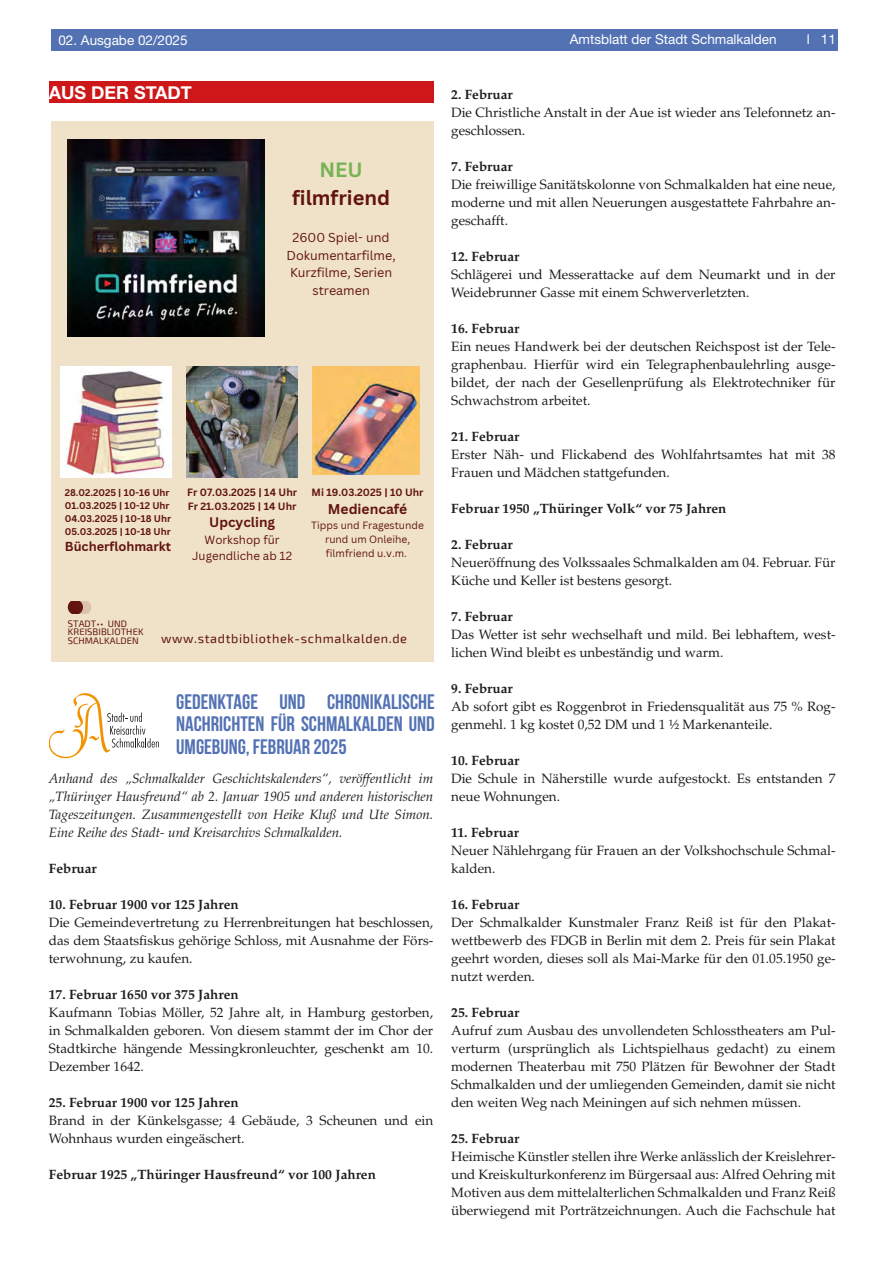
<style>
.page{position:relative;width:893px;height:1263px;background:#fff}
.page>*{position:absolute;margin:0;border:0;box-sizing:border-box;transform-origin:0 0}
.t1{font:700 21px/22.5px "Bebas Neue";color:#5372b4;text-align:justify}
.t2{font:700 20.1px/27.9px "Canva Sans";color:#621310;text-align:center}
.Überschrift_1{font:700 18px "Helvetica Neue";color:#fff}
.t3{font:700 13.8px "Canva Sans";color:#621310}
.Fließtext{font:13.5px/18px "Palatino LT Std";color:#1d1d1b}
.Fließtext_kursiv{font:italic 13.5px/18px "Palatino LT Std";color:#1d1d1b;text-align:justify}
.Fließtext-2{font:700 13.5px "Palatino LT Std";color:#1d1d1b}
.Überschrift_Fließtext_fett{font:700 13.5px "Palatino LT Std";color:#1d1d1b}
.t4{font:13.5px "Helvetica Neue LT Std";color:#fff}
.t5{font:700 13.5px "Canva Sans";color:#621310}
.t6{font:700 12.75px "Canva Sans";color:#621310}
.t7{font:12.6px/17.4px "Canva Sans";color:#621310;text-align:center}
.t8{font:12.6px "Exo 2";letter-spacing:.05em;color:#621310}
.t9{font:11.55px/15.9px "Canva Sans";color:#621310;text-align:center}
.t10{font:700 10.35px/14px "Canva Sans";color:#621310}
.t11{font:10.2px/14px "Canva Sans";color:#621310;text-align:center}
.t12{font:700 10.2px "Canva Sans";color:#621310}
.t13{font:700 9.45px/13px "Canva Sans";color:#621310}
.t14{font:9.45px/8.4px "Exo 2";letter-spacing:.01em;color:#621310}
.s1{color:#77b254}
</style>
<div class="page">
<div style="left:51px;top:30px;width:787px;height:21px;background:#5372b4"></div>
<div style="left:49px;top:81px;width:384px;height:22px;background:#cd1719"></div>
<div style="left:51px;top:121px;width:382px;height:541px;background:#efe2c9"></div>
<svg style="left:68px;top:601px;width:23px;height:12px"></svg>
<img style="left:312px;top:366px;width:107px;height:109px">
<img style="left:61px;top:366px;width:111px;height:111px">
<img style="left:186px;top:366px;width:112px;height:111px">
<img style="left:68px;top:140px;width:196px;height:196px">
<svg style="left:50px;top:693px;width:109px;height:66px"></svg>
<p class="t4" style="left:58px;top:32px;width:131px">02. Ausgabe 02/2025</p>
<p class="t4" style="left:570px;top:31px;width:208px">Amtsblatt der Stadt Schmalkalden</p>
<p class="t4" style="left:807px;top:31px;width:31px">l 11</p>
<p class="Überschrift_1" style="left:49px;top:78px;width:145px">AUS DER STADT</p>
<p class="Fließtext-2" style="left:451px;top:86px;width:63px">2. Februar</p>
<p class="Fließtext" style="left:451px;top:103px;width:386px">Die Christliche Anstalt in der Aue ist wieder ans Telefonnetz an&shy;geschlossen.</p>
<p class="Fließtext-2" style="left:451px;top:158px;width:63px">7. Februar</p>
<p class="Fließtext" style="left:451px;top:175px;width:386px;text-align:justify">Die freiwillige Sanitätskolonne von Schmalkalden hat eine neue, moderne und mit allen Neuerungen ausgestattete Fahrbahre an&shy;geschafft.</p>
<p class="Fließtext-2" style="left:451px;top:248px;width:70px">12. Februar</p>
<p class="Fließtext" style="left:451px;top:265px;width:386px">Schlägerei und Messerattacke auf dem Neumarkt und in der<br>Weidebrunner Gasse mit einem Schwerverletzten.</p>
<p class="Fließtext-2" style="left:451px;top:320px;width:70px">16. Februar</p>
<p class="Fließtext" style="left:451px;top:337px;width:386px;text-align:justify">Ein neues Handwerk bei der deutschen Reichspost ist der Tele&shy;graphenbau. Hierfür wird ein Telegraphenbaulehrling ausge&shy;bildet, der nach der Gesellenprüfung als Elektrotechniker für Schwachstrom arbeitet.</p>
<p class="Fließtext-2" style="left:451px;top:428px;width:70px">21. Februar</p>
<p class="Fließtext" style="left:451px;top:445px;width:386px">Erster Näh- und Flickabend des Wohlfahrtsamtes hat mit 38<br>Frauen und Mädchen stattgefunden.</p>
<p class="Überschrift_Fließtext_fett" style="left:451px;top:500px;width:277px">Februar 1950 „Thüringer Volk“ vor 75 Jahren</p>
<p class="Fließtext-2" style="left:451px;top:536px;width:63px">2. Februar</p>
<p class="Fließtext" style="left:451px;top:553px;width:386px">Neueröffnung des Volkssaales Schmalkalden am 04. Februar. Für<br>Küche und Keller ist bestens gesorgt.</p>
<p class="Fließtext-2" style="left:451px;top:608px;width:63px">7. Februar</p>
<p class="Fließtext" style="left:451px;top:625px;width:386px">Das Wetter ist sehr wechselhaft und mild. Bei lebhaftem, west&shy;lichen Wind bleibt es unbeständig und warm.</p>
<p class="Fließtext-2" style="left:451px;top:680px;width:63px">9. Februar</p>
<p class="Fließtext" style="left:451px;top:697px;width:386px">Ab sofort gibt es Roggenbrot in Friedensqualität aus 75 % Rog&shy;genmehl. 1 kg kostet 0,52 DM und 1 ½ Markenanteile.</p>
<p class="Fließtext-2" style="left:451px;top:752px;width:70px">10. Februar</p>
<p class="Fließtext" style="left:451px;top:769px;width:386px">Die Schule in Näherstille wurde aufgestockt. Es entstanden 7 neue Wohnungen.</p>
<p class="Fließtext-2" style="left:451px;top:824px;width:69px">11. Februar</p>
<p class="Fließtext" style="left:451px;top:841px;width:386px">Neuer Nählehrgang für Frauen an der Volkshochschule Schmal&shy;kalden.</p>
<p class="Fließtext-2" style="left:451px;top:896px;width:70px">16. Februar</p>
<p class="Fließtext" style="left:451px;top:913px;width:386px;text-align:justify">Der Schmalkalder Kunstmaler Franz Reiß ist für den Plakat&shy;wettbewerb des FDGB in Berlin mit dem 2. Preis für sein Plakat geehrt worden, dieses soll als Mai-Marke für den 01.05.1950 ge&shy;nutzt werden.</p>
<p class="Fließtext-2" style="left:451px;top:1004px;width:70px">25. Februar</p>
<p class="Fließtext" style="left:451px;top:1021px;width:386px;text-align:justify">Aufruf zum Ausbau des unvollendeten Schlosstheaters am Pul&shy;verturm (ursprünglich als Lichtspielhaus gedacht) zu einem modernen Theaterbau mit 750 Plätzen für Bewohner der Stadt Schmalkalden und der umliegenden Gemeinden, damit sie nicht den weiten Weg nach Meiningen auf sich nehmen müssen.</p>
<p class="Fließtext-2" style="left:451px;top:1130px;width:70px">25. Februar</p>
<p class="Fließtext" style="left:451px;top:1147px;width:386px;text-align:justify">Heimische Künstler stellen ihre Werke anlässlich der Kreislehrer&shy;und Kreiskulturkonferenz im Bürgersaal aus: Alfred Oehring mit Motiven aus dem mittelalterlichen Schmalkalden und Franz Reiß überwiegend mit Porträtzeichnungen. Auch die Fachschule hat</p>
<p class="t2" style="left:292px;top:156px;width:100px"><span class="s1">NEU </span>filmfriend</p>
<p class="t7" style="left:287px;top:229px;width:111px">2600 Spiel- und<br>Dokumentarfilme,<br>Kurzfilme, Serien streamen</p>
<p class="t12" style="left:312px;top:486px;width:113px">Mi 19.03.2025 | 10 Uhr</p>
<p class="t3" style="left:328px;top:501px;width:81px">Mediencafé</p>
<p class="t11" style="left:311px;top:519px;width:114px">Tipps und Fragestunde rund um Onleihe, filmfriend u.v.m.</p>
<p class="t10" style="left:187px;top:485px;width:111px">Fr 07.03.2025 | 14 Uhr<br>Fr 21.03.2025 | 14 Uhr</p>
<p class="t5" style="left:209px;top:514px;width:67px">Upcycling</p>
<p class="t9" style="left:192px;top:532px;width:101px">Workshop für<br>Jugendliche ab 12</p>
<p class="t13" style="left:65px;top:486px;width:108px">28.02.2025 | 10-16 Uhr<br>01.03.2025 | 10-12 Uhr<br>04.03.2025 | 10-18 Uhr<br>05.03.2025 | 10-18 Uhr</p>
<p class="t6" style="left:65px;top:539px;width:108px">Bücherflohmarkt</p>
<p class="t14" style="left:68px;top:620px;width:77px">STADT•• UND<br>KREISBIBLIOTHEK<br>SCHMALKALDEN</p>
<p class="t8" style="left:161px;top:631px;width:248px">www.stadtbibliothek-schmalkalden.de</p>
<p class="t1" style="left:176px;top:690px;width:260px">GEDENKTAGE UND CHRONIKALISCHE NACHRICHTEN FÜR SCHMALKALDEN UND UMGEBUNG, FEBRUAR 2025</p>
<p class="Fließtext_kursiv" style="left:49px;top:769px;width:386px">Anhand des „Schmalkalder Geschichtskalenders“, veröffentlicht im „Thüringer Hausfreund“ ab 2. Januar 1905 und anderen historischen Tageszeitungen. Zusammengestellt von Heike Kluß und Ute Simon.<br>Eine Reihe des Stadt- und Kreisarchivs Schmalkalden.</p>
<p class="Überschrift_Fließtext_fett" style="left:49px;top:860px;width:50px">Februar</p>
<p class="Fließtext-2" style="left:49px;top:896px;width:191px">10. Februar 1900 vor 125 Jahren</p>
<p class="Fließtext" style="left:49px;top:913px;width:386px;text-align:justify">Die Gemeindevertretung zu Herrenbreitungen hat beschlossen, das dem Staatsfiskus gehörige Schloss, mit Ausnahme der Förs&shy;terwohnung, zu kaufen.</p>
<p class="Fließtext-2" style="left:49px;top:986px;width:191px">17. Februar 1650 vor 375 Jahren</p>
<p class="Fließtext" style="left:49px;top:1003px;width:386px;text-align:justify">Kaufmann Tobias Möller, 52 Jahre alt, in Hamburg gestorben, in Schmalkalden geboren. Von diesem stammt der im Chor der Stadtkirche hängende Messingkronleuchter, geschenkt am 10.<br>Dezember 1642.</p>
<p class="Fließtext-2" style="left:49px;top:1094px;width:191px">25. Februar 1900 vor 125 Jahren</p>
<p class="Fließtext" style="left:49px;top:1111px;width:386px">Brand in der Künkelsgasse; 4 Gebäude, 3 Scheunen und ein<br>Wohnhaus wurden eingeäschert.</p>
<p class="Überschrift_Fließtext_fett" style="left:49px;top:1166px;width:329px">Februar 1925 „Thüringer Hausfreund“ vor 100 Jahren</p>
</div>
